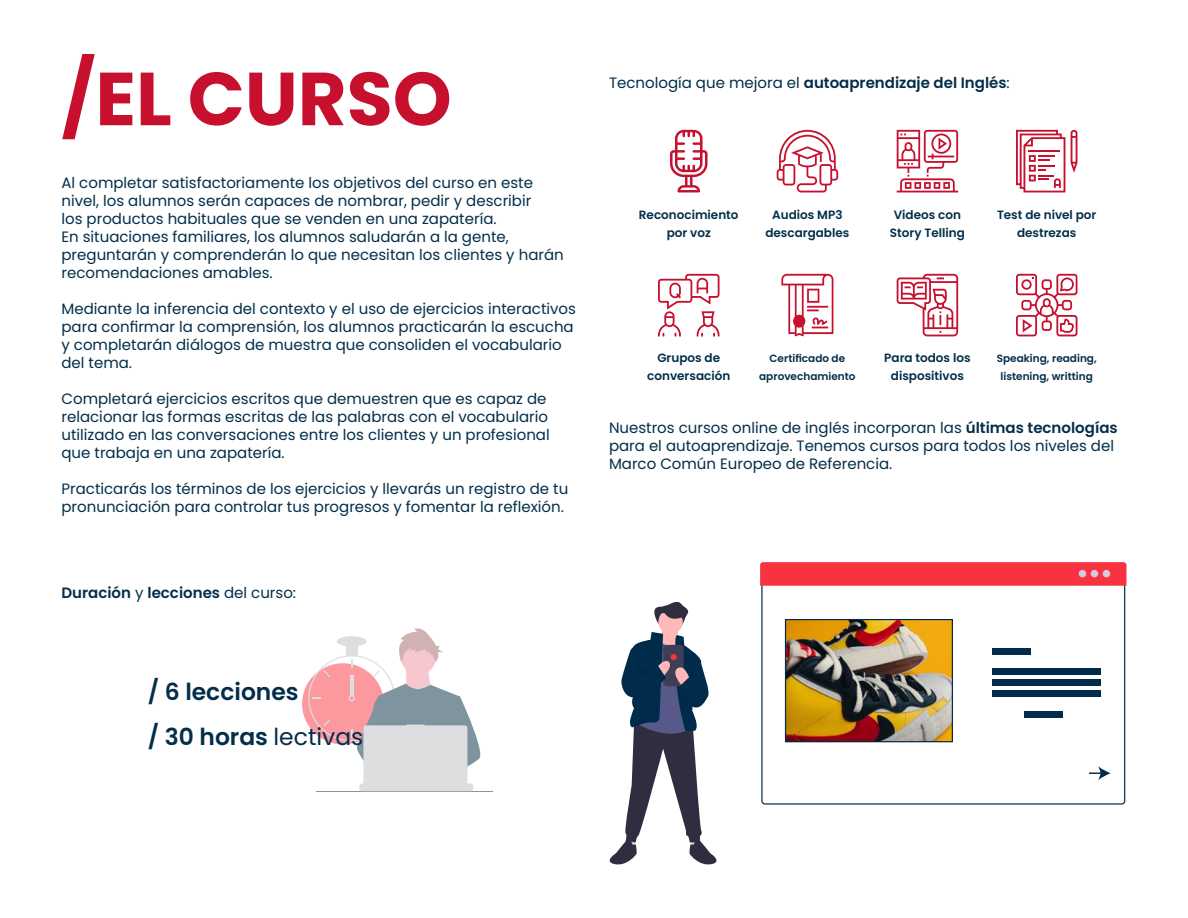
<style>
.page{position:relative;width:1188px;height:918px;background:#fff}
.page>*{position:absolute;margin:0;border:0;box-sizing:border-box;transform-origin:0 0}
.t1{font:700 75px "Poppins";color:#c70f2e}
.t2{font:600 23.4px "Poppins";color:#032e4a}
.t3{font:15px/18px "Poppins";color:#032e4a}
.t4{font:600 15px "Poppins";color:#032e4a}
.t5{font:600 12px/18px "Poppins";color:#032e4a;text-align:center}
.t6{font:600 10.5px/18px "Poppins";color:#032e4a;text-align:center}
.s1{font-weight:400}
.s2{font-weight:600}
</style>
<div class="page">
<hr style="left:316px;top:791px;width:177px;height:1px;background:#002b4a">
<svg style="left:302px;top:663px;width:82px;height:81px"></svg>
<svg style="left:308px;top:628px;width:175px;height:164px"></svg>
<svg style="left:777px;top:130px;width:61px;height:62px"></svg>
<svg style="left:1071px;top:130px;width:6px;height:43px"></svg>
<svg style="left:1016px;top:130px;width:49px;height:62px"></svg>
<svg style="left:658px;top:274px;width:62px;height:62px"></svg>
<svg style="left:781px;top:274px;width:52px;height:62px"></svg>
<svg style="left:897px;top:274px;width:61px;height:62px"></svg>
<svg style="left:897px;top:130px;width:61px;height:62px"></svg>
<svg style="left:670px;top:130px;width:38px;height:62px"></svg>
<svg style="left:1016px;top:274px;width:61px;height:62px"></svg>
<svg style="left:761px;top:586px;width:364px;height:219px"></svg>
<svg style="left:760px;top:562px;width:367px;height:24px;background:#f73743"></svg>
<div style="left:1079px;top:570px;width:7px;height:7px;background:#d1cce0;border-radius:50%"></div>
<div style="left:1091px;top:570px;width:7px;height:7px;background:#d1cce0;border-radius:50%"></div>
<div style="left:1103px;top:570px;width:7px;height:7px;background:#d1cce0;border-radius:50%"></div>
<div style="left:992px;top:649px;width:39px;height:6px;background:#002b4a"></div>
<div style="left:1024px;top:711px;width:39px;height:7px;background:#002b4a"></div>
<div style="left:992px;top:668px;width:109px;height:7px;background:#002b4a"></div>
<div style="left:992px;top:679px;width:109px;height:6px;background:#002b4a"></div>
<div style="left:992px;top:690px;width:109px;height:6px;background:#002b4a"></div>
<svg style="left:1089px;top:766px;width:22px;height:14px"></svg>
<svg style="left:609px;top:601px;width:108px;height:264px"></svg>
<img style="left:785px;top:619px;width:168px;height:123px">
<p class="t1" style="left:62px;top:55px;width:392px">/EL CURSO</p>
<p class="t3" style="left:62px;top:174px;width:504px">Al completar satisfactoriamente los objetivos del curso en este nivel, los alumnos serán capaces de nombrar, pedir y describir<br>los productos habituales que se venden en una zapatería.<br>En situaciones familiares, los alumnos saludarán a la gente, preguntarán y comprenderán lo que necesitan los clientes y harán recomendaciones amables.</p>
<p class="t3" style="left:62px;top:300px;width:516px">Mediante la inferencia del contexto y el uso de ejercicios interactivos para confirmar la comprensión, los alumnos practicarán la escucha y completarán diálogos de muestra que consoliden el vocabulario del tema.</p>
<p class="t3" style="left:62px;top:390px;width:490px">Completará ejercicios escritos que demuestren que es capaz de relacionar las formas escritas de las palabras con el vocabulario utilizado en las conversaciones entre los clientes y un profesional que trabaja en una zapatería.</p>
<p class="t3" style="left:62px;top:480px;width:508px">Practicarás los términos de los ejercicios y llevarás un registro de tu pronunciación para controlar tus progresos y fomentar la reflexión.</p>
<p class="t4" style="left:62px;top:584px;width:236px">Duración <span class="s1">y</span> lecciones <span class="s1">del curso:</span></p>
<p class="t2" style="left:148px;top:678px;width:152px">/ 6 lecciones</p>
<p class="t2" style="left:148px;top:723px;width:217px">/ 30 horas <span class="s1">lectivas</span></p>
<p class="t4" style="left:609px;top:74px;width:402px"><span class="s1">Tecnología que mejora el</span> autoaprendizaje del Inglés<span class="s1">:</span></p>
<p class="t5" style="left:639px;top:205px;width:101px">Reconocimiento por voz</p>
<p class="t5" style="left:772px;top:205px;width:72px">Audios MP3</p>
<p class="t5" style="left:765px;top:223px;width:85px">descargables</p>
<p class="t5" style="left:890px;top:205px;width:76px">Videos con<br>Story Telling</p>
<p class="t5" style="left:997px;top:205px;width:101px">Test de nivel por destrezas</p>
<p class="t5" style="left:647px;top:349px;width:85px">Grupos de conversación</p>
<p class="t6" style="left:759px;top:349px;width:98px">Certificado de aprovechamiento</p>
<p class="t5" style="left:884px;top:349px;width:88px">Para todos los dispositivos</p>
<p class="t6" style="left:997px;top:349px;width:101px">Speaking, reading, listening, writting</p>
<p class="t3" style="left:609px;top:418px;width:510px">Nuestros cursos online de inglés incorporan las <span class="s2">últimas tecnologías </span>para el autoaprendizaje. Tenemos cursos para todos los niveles del<br>Marco Común Europeo de Referencia.</p>
</div>
